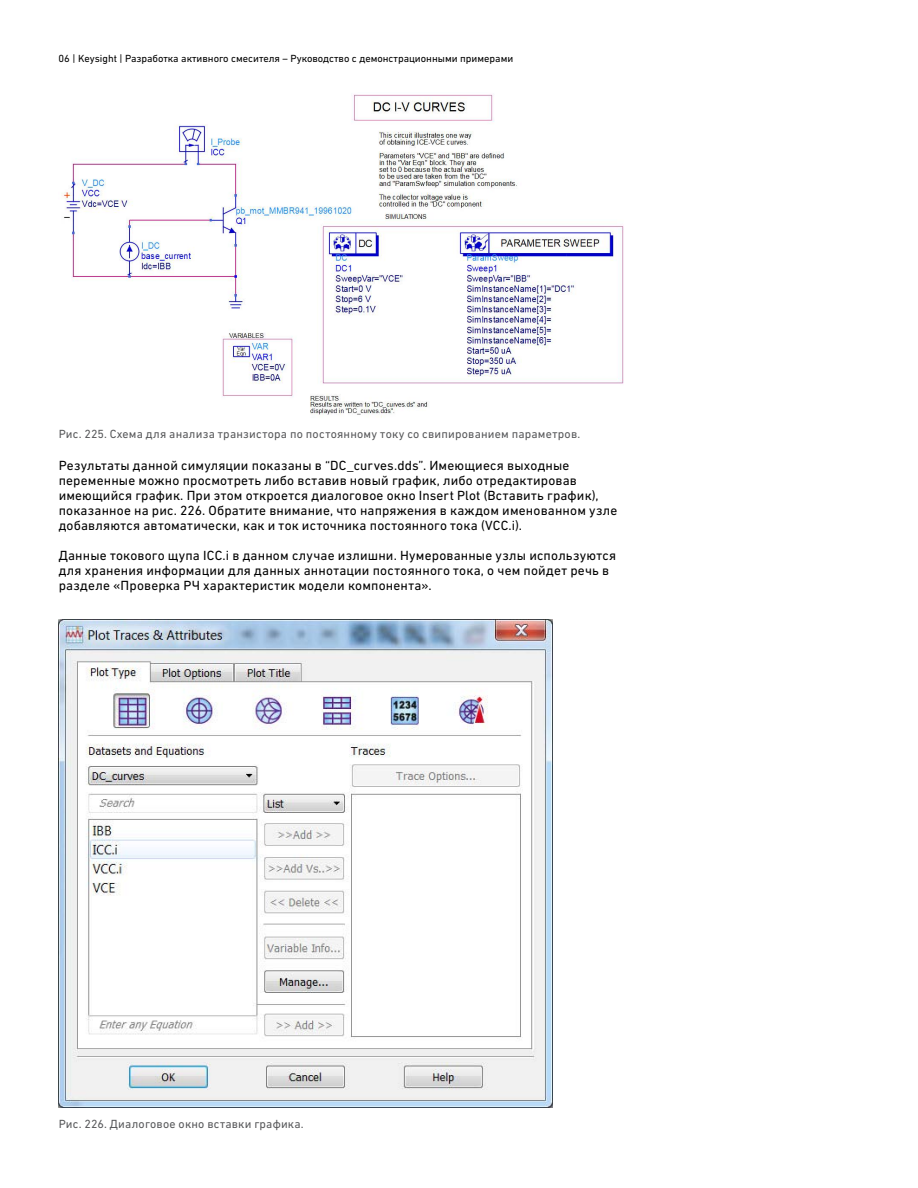
<style>
.page{position:relative;width:918px;height:1188px;background:#fff}
.page>*{position:absolute;margin:0;border:0;box-sizing:border-box;transform-origin:0 0}
.t1{font:13.5px/15px "DIN Next CYR";letter-spacing:.015em;color:#000}
.t2{font:12px "DIN Next CYR";letter-spacing:.02em;color:#58595b}
.t3{font:10.5px "DIN Next CYR";color:#000}
</style>
<div class="page">
<img style="left:63px;top:94px;width:561px;height:324px">
<img style="left:59px;top:620px;width:493px;height:488px">
<p class="t3" style="left:59px;top:52px;width:456px">06 | Keysight | Разработка активного смесителя – Руководство с демонстрационными примерами</p>
<p class="t2" style="left:59px;top:427px;width:523px">Рис. 225. Схема для анализа транзистора по постоянному току со свипированием параметров.</p>
<p class="t1" style="left:59px;top:458px;width:560px">Результаты данной симуляции показаны в “DC_curves.dds”. Имеющиеся выходные переменные можно просмотреть либо вставив новый график, либо отредактировав имеющийся график. При этом откроется диалоговое окно Insert Plot (Вставить график), показанное на рис. 226. Обратите внимание, что напряжения в каждом именованном узле добавляются автоматически, как и ток источника постоянного тока (VCC.i).</p>
<p class="t1" style="left:59px;top:548px;width:559px">Данные токового щупа ICC.i в данном случае излишни. Нумерованные узлы используются для хранения информации для данных аннотации постоянного тока, о чем пойдет речь в разделе «Проверка РЧ характеристик модели компонента».</p>
<p class="t2" style="left:59px;top:1117px;width:247px">Рис. 226. Диалоговое окно вставки графика.</p>
</div>
